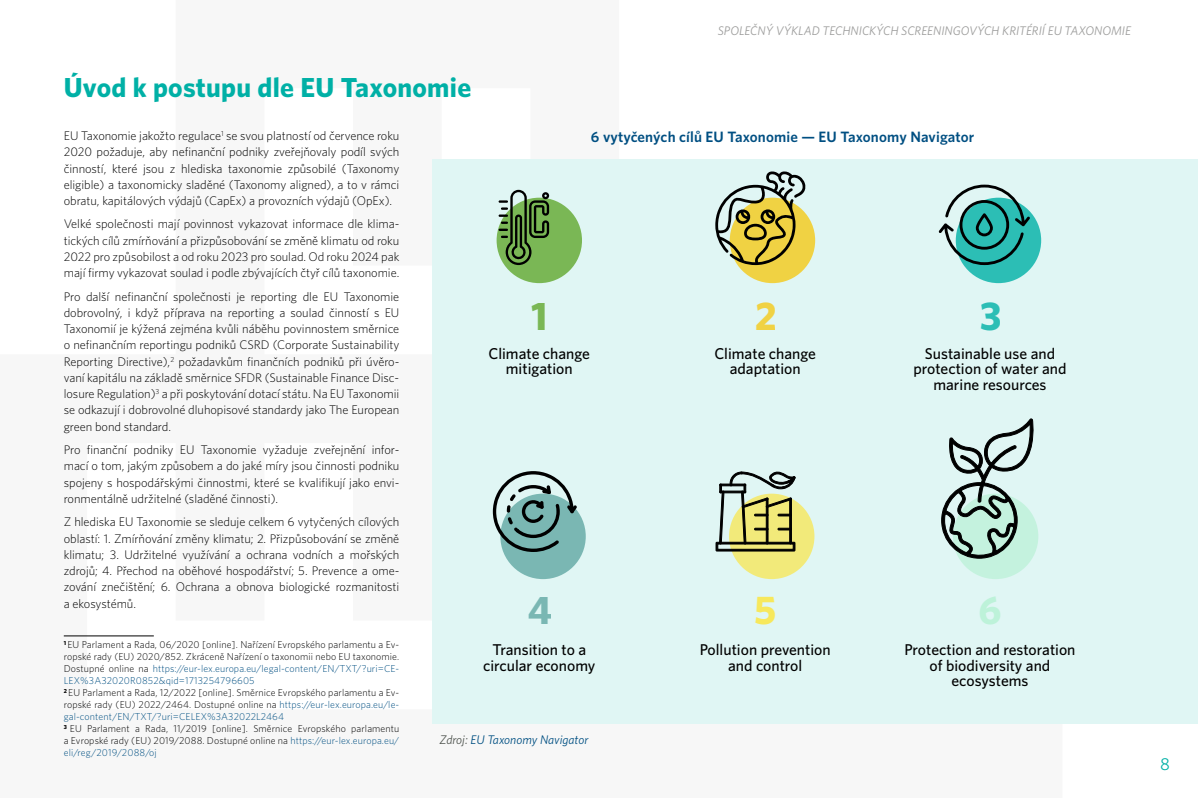
<style>
.page{position:relative;width:1198px;height:798px;background:#fff}
.page>*{position:absolute;margin:0;border:0;box-sizing:border-box;transform-origin:0 0}
.t1{font:700 40.12px "Whitney";color:#61a82e}
.t2{font:700 40.12px "Whitney";color:#f5c917}
.t3{font:700 40.12px "Whitney";color:#00b0a6}
.t4{font:700 40.12px "Whitney";color:#61a8a3}
.t5{font:700 40.12px "Whitney";color:#f7e85c}
.t6{font:700 40.12px "Whitney";color:#bdf2d9}
.t7{font:700 27.5px "Whitney";letter-spacing:.01em;color:#00b0a6}
.t8{font:17.25px "Whitney";color:#00b0a6}
.t9{font:500 15.62px/15.6px "Whitney";color:#000;text-align:center}
.t10{font:600 15px "Whitney";letter-spacing:.01em;color:#004f82}
.t11{font:300 12.5px/16.2px "Whitney";letter-spacing:-.005em;color:#000;text-align:justify}
.t12{font:italic 12.5px "Whitney";color:#9d9d9c}
.t13{font:italic 12.5px "Whitney";color:#004f82}
.t14{font:300 10px/12px "Whitney";letter-spacing:.01em;color:#000}
.s1{color:#004f82}
.s2{color:#4f544f}
</style>
<div class="page">
<div style="left:432px;top:159px;width:766px;height:564px;background:#e0f6f4"></div>
<hr style="left:64px;top:635px;width:90px;height:1px;background:#000">
<div style="left:496px;top:197px;width:86px;height:86px;background:#7ab755;border-radius:50%"></div>
<svg style="left:498px;top:190px;width:51px;height:75px"></svg>
<div style="left:500px;top:493px;width:86px;height:86px;background:#7ab7b3;border-radius:50%"></div>
<svg style="left:493px;top:471px;width:84px;height:80px"></svg>
<div style="left:953px;top:493px;width:85px;height:86px;background:#c4f2de;border-radius:50%"></div>
<svg style="left:941px;top:418px;width:95px;height:140px"></svg>
<div style="left:729px;top:493px;width:85px;height:86px;background:#f2ea7a;border-radius:50%"></div>
<svg style="left:715px;top:471px;width:81px;height:109px"></svg>
<div style="left:730px;top:197px;width:85px;height:86px;background:#f0d243;border-radius:50%"></div>
<svg style="left:715px;top:171px;width:90px;height:94px"></svg>
<div style="left:955px;top:197px;width:86px;height:86px;background:#2cbeb5;border-radius:50%"></div>
<svg style="left:938px;top:184px;width:92px;height:81px"></svg>
<p class="t12" style="left:718px;top:22px;width:415px">SPOLEČNÝ VÝKLAD TECHNICKÝCH SCREENINGOVÝCH KRITÉRIÍ EU TAXONOMIE</p>
<h2 class="t7" style="left:64px;top:68px;width:409px">Úvod k postupu dle EU Taxonomie</h2>
<p class="t11" style="left:64px;top:127px;width:337px">EU Taxonomie jakožto regulace<sup>1</sup> se svou platností od července roku 2020 požaduje, aby nefinanční podniky zveřejňovaly podíl svých činností, které jsou z hlediska taxonomie způsobilé (Taxonomy eligible) a taxonomicky sladěné (Taxonomy aligned), a to v rámci obratu, kapitálových výdajů (CapEx) a provozních výdajů (OpEx).</p>
<p class="t11" style="left:64px;top:215px;width:337px">Velké společnosti mají povinnost vykazovat informace dle klima&shy;tických cílů zmírňování a přizpůsobování se změně klimatu od roku 2022 pro způsobilost a od roku 2023 pro soulad. Od roku 2024 pak mají firmy vykazovat soulad i podle zbývajících čtyř cílů taxonomie.</p>
<p class="t11" style="left:64px;top:287px;width:337px">Pro další nefinanční společnosti je reporting dle EU Taxonomie dobrovolný, i když příprava na reporting a soulad činností s EU Taxonomií je kýžená zejména kvůli náběhu povinnostem směrnice o nefinančním reportingu podniků CSRD (Corporate Sustainability Reporting Directive),<sup>2</sup> požadavkům finančních podniků při úvěro&shy;vaní kapitálu na základě směrnice SFDR (Sustainable Finance Disc&shy;losure Regulation)<sup>3</sup> a při poskytování dotací státu. Na EU Taxonomii se odkazují i dobrovolné dluhopisové standardy jako The European green bond standard.</p>
<p class="t11" style="left:64px;top:441px;width:337px">Pro finanční podniky EU Taxonomie vyžaduje zveřejnění infor&shy;mací o tom, jakým způsobem a do jaké míry jsou činnosti podniku spojeny s hospodářskými činnostmi, které se kvalifikují jako envi&shy;ronmentálně udržitelné (sladěné činnosti).</p>
<p class="t11" style="left:64px;top:513px;width:337px">Z hlediska EU Taxonomie se sleduje celkem 6 vytyčených cílových oblastí: 1. Zmírňování změny klimatu; 2. Přizpůsobování se změně klimatu; 3. Udržitelné využívání a ochrana vodních a mořských zdrojů; 4. Přechod na oběhové hospodářství; 5. Prevence a ome&shy;zování znečištění; 6. Ochrana a obnova biologické rozmanitosti a ekosystémů.</p>
<p class="t14" style="left:64px;top:638px;width:337px"><sup>1</sup> EU Parlament a Rada, 06/2020 [online]. Nařízení Evropského parlamentu a Ev&shy;ropské rady (EU) 2020/852. Zkráceně Nařízení o taxonomii nebo EU taxonomie.<br>Dostupné online na <span class="s1">https://eur-lex.europa.eu/legal-content/EN/TXT/?uri=CE-LEX%3A32020R0852&amp;qid=1713254796605<br></span><sup>2</sup> EU Parlament a Rada, 12/2022 [online]. Směrnice Evropského parlamentu a Ev&shy;ropské rady (EU) 2022/2464. Dostupné online na <span class="s1">https://eur-lex.europa.eu/le&shy;gal-content/EN/TXT/?uri=CELEX%3A32022L2464<br></span><sup>3</sup> EU Parlament a Rada, 11/2019 [online]. Směrnice Evropského parlamentu a Evropské rady (EU) 2019/2088. Dostupné online na <span class="s1">https://eur-lex.europa.eu/ eli/reg/2019/2088/oj</span></p>
<p class="t10" style="left:591px;top:127px;width:385px">6 vytyčených cílů EU Taxonomie — EU Taxonomy Navigator</p>
<h1 class="t2" style="left:754px;top:289px;width:24px">2</h1>
<h1 class="t3" style="left:979px;top:289px;width:23px">3</h1>
<h1 class="t1" style="left:531px;top:289px;width:18px">1</h1>
<p class="t9" style="left:488px;top:345px;width:103px">Climate change mitigation</p>
<p class="t9" style="left:714px;top:345px;width:103px">Climate change adaptation</p>
<p class="t9" style="left:913px;top:345px;width:155px">Sustainable use and protection of water and marine resources</p>
<h1 class="t4" style="left:527px;top:583px;width:26px">4</h1>
<h1 class="t5" style="left:754px;top:583px;width:24px">5</h1>
<h1 class="t6" style="left:978px;top:583px;width:25px">6</h1>
<p class="t9" style="left:483px;top:641px;width:114px">Transition to a circular economy</p>
<p class="t9" style="left:700px;top:641px;width:133px">Pollution prevention and control</p>
<p class="t9" style="left:904px;top:641px;width:173px">Protection and restoration of biodiversity and ecosystems</p>
<p class="t13" style="left:439px;top:731px;width:150px"><span class="s2">Zdroj:</span> EU Taxonomy Navigator</p>
<h3 class="t8" style="left:1160px;top:752px;width:11px">8</h3>
</div>
